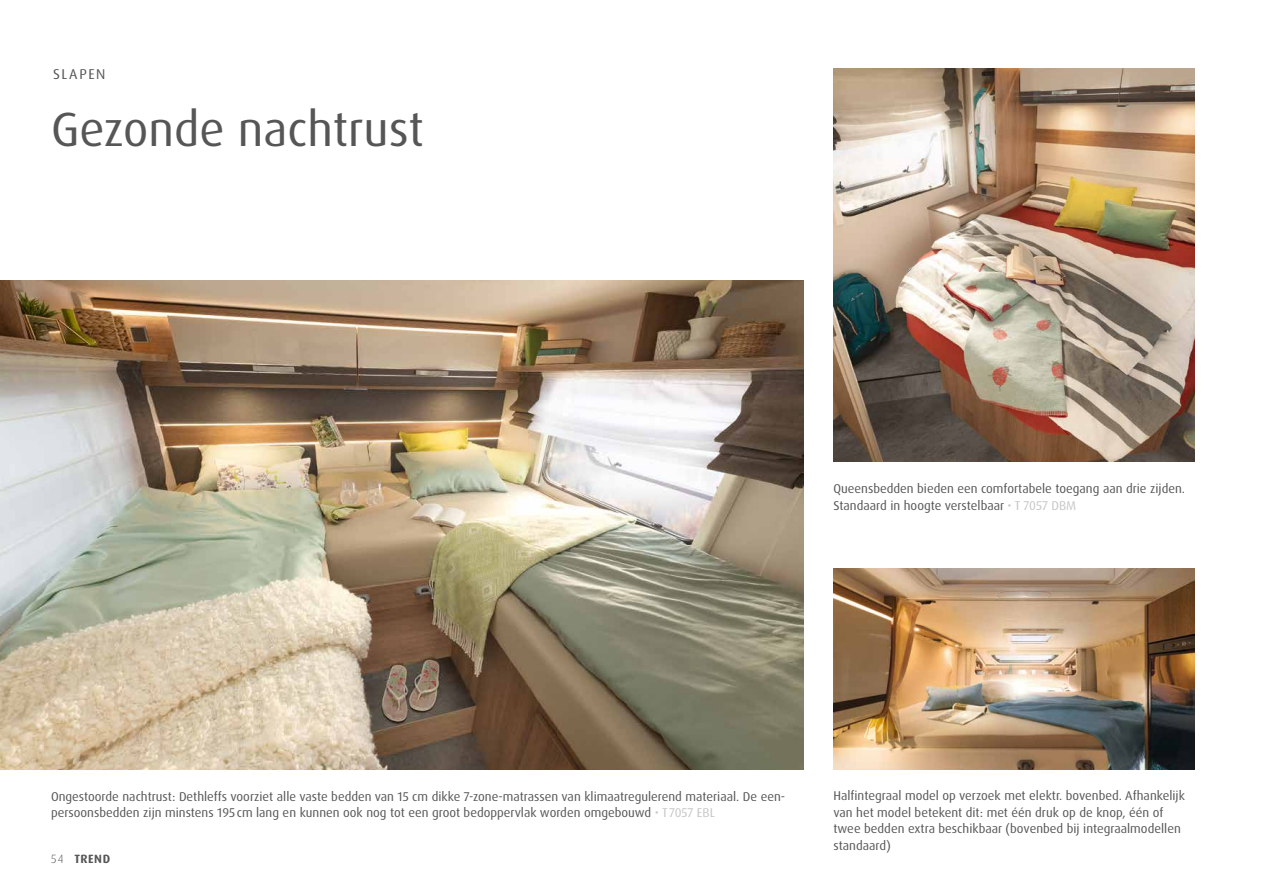
<style>
.page{position:relative;width:1263px;height:893px;background:#fff}
.page>*{position:absolute;margin:0;border:0;box-sizing:border-box;transform-origin:0 0}
.t1{font:48px "Dax Pro";color:#565656}
.t2{font:14.25px "Dax Pro";letter-spacing:.105em;color:#565656}
.t3{font:12.75px/16.5px "Dax Pro";color:#565656}
.t4{font:700 12px "Dax Pro";letter-spacing:.04em;color:#565656}
.s1{color:#c5c6c6}
.s2{font-family:"Dax OT";font-weight:300}
</style>
<div class="page">
<img style="left:833px;top:568px;width:362px;height:201px">
<img style="left:0;top:281px;width:804px;height:489px">
<img style="left:833px;top:68px;width:362px;height:394px">
<p class="t2" style="left:53px;top:65px;width:54px">SLAPEN</p>
<h1 class="t1" style="left:51px;top:99px;width:374px">Gezonde nachtrust</h1>
<p class="t3" style="left:833px;top:481px;width:353px">Queensbedden bieden een comfortabele toegang aan drie zijden.<br>Standaard in hoogte verstelbaar <span class="s1">• T 7057 DBM</span></p>
<p class="t3" style="left:51px;top:788px;width:734px">Ongestoorde nachtrust: Dethleffs voorziet alle vaste bedden van 15 cm dikke 7-zone-matrassen van klimaatregulerend materiaal. De een&shy;persoonsbedden zijn minstens 195 cm lang en kunnen ook nog tot een groot bedoppervlak worden omgebouwd <span class="s1">• T7057 EBL</span></p>
<p class="t3" style="left:833px;top:788px;width:353px">Halfintegraal model op verzoek met elektr. bovenbed. Afhankelijk van het model betekent dit: met één druk op de knop, één of twee bedden extra beschikbaar (bovenbed bij integraalmodellen standaard)</p>
<p class="t4" style="left:51px;top:851px;width:61px"><span class="s2">54</span> TREND</p>
</div>
